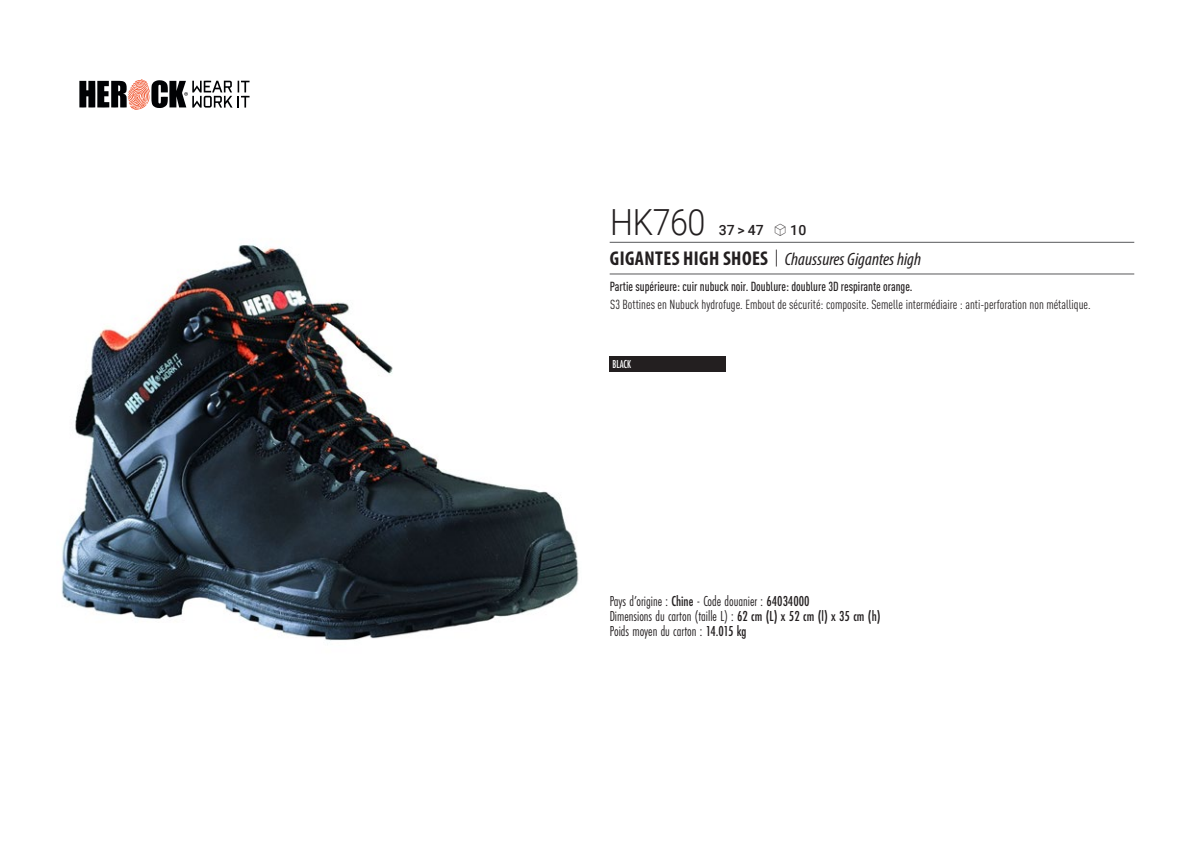
<style>
.page{position:relative;width:1191px;height:842px;background:#fff}
.page>*{position:absolute;margin:0;border:0;box-sizing:border-box;transform-origin:0 0}
.t1{font:300 36px "Roboto";letter-spacing:-.015em;color:#231f20;scale:.9 1}
.t2{font:italic 18px "Myriad Variable Concept";color:#231f20}
.t3{font:15px "Futura PT Cond";color:#231f20;scale:.95 1}
.t4{font:500 14px "Roboto";color:#231f20}
.t5{font:condensed 13px "DIN Pro";color:#231f20}
.grammage_2020{font:500 condensed 13px "DIN Pro";color:#231f20;scale:.95 1}
.Coloris_nuancier_bla{font:500 12px "Futura PT Cond";letter-spacing:-.01em;color:#fff;scale:.9 1}
.s1{font-family:"Linotype Shapeshifter";font-weight:400;font-size:16px}
.s2{font-family:"Myriad Pro";font-weight:700;font-style:normal;font-stretch:condensed;font-size:20px}
.s3{font-family:"Roboto Condensed";font-weight:300;font-style:normal;font-size:20px}
.s4{font-weight:500}
</style>
<div class="page">
<img style="left:61px;top:80px;width:518px;height:561px">
<svg style="left:238px;top:81px;width:11px;height:27px"></svg>
<svg style="left:79px;top:79px;width:153px;height:31px"></svg>
<div style="left:609px;top:356px;width:117px;height:16px;background:#231f20"></div>
<hr style="left:609px;top:242px;width:525px;height:1px;background:#57585a">
<hr style="left:609px;top:274px;width:525px;height:1px;background:#57585a">
<p class="t1" style="left:610px;top:197px;width:107px">HK760</p>
<p class="t4" style="left:718px;top:220px;width:89px">37 &gt; 47 <span class="s1">S</span> 10</p>
<p class="t2" style="left:610px;top:249px;width:313px"><span class="s2">GIGANTES HIGH SHOES</span> <span class="s3">|</span> Chaussures Gigantes high</p>
<p class="grammage_2020" style="left:609px;top:277px;width:320px">Partie supérieure: cuir nubuck noir. Doublure: doublure 3D respirante orange.</p>
<p class="t5" style="left:610px;top:295px;width:482px">S3 Bottines en Nubuck hydrofuge. Embout de sécurité: composite. Semelle intermédiaire : anti-perforation non métallique.</p>
<p class="Coloris_nuancier_bla" style="left:612px;top:357px;width:22px">BLACK</p>
<p class="t3" style="left:609px;top:592px;width:212px">Pays d’origine : <span class="s4">Chine</span> - Code douanier : <span class="s4">64034000</span></p>
<p class="t3" style="left:609px;top:607px;width:287px">Dimensions du carton (taille L) : <span class="s4">62 cm (L) x 52 cm (l) x 35 cm (h)</span></p>
<p class="t3" style="left:609px;top:622px;width:146px">Poids moyen du carton : <span class="s4">14.015 kg</span></p>
</div>
